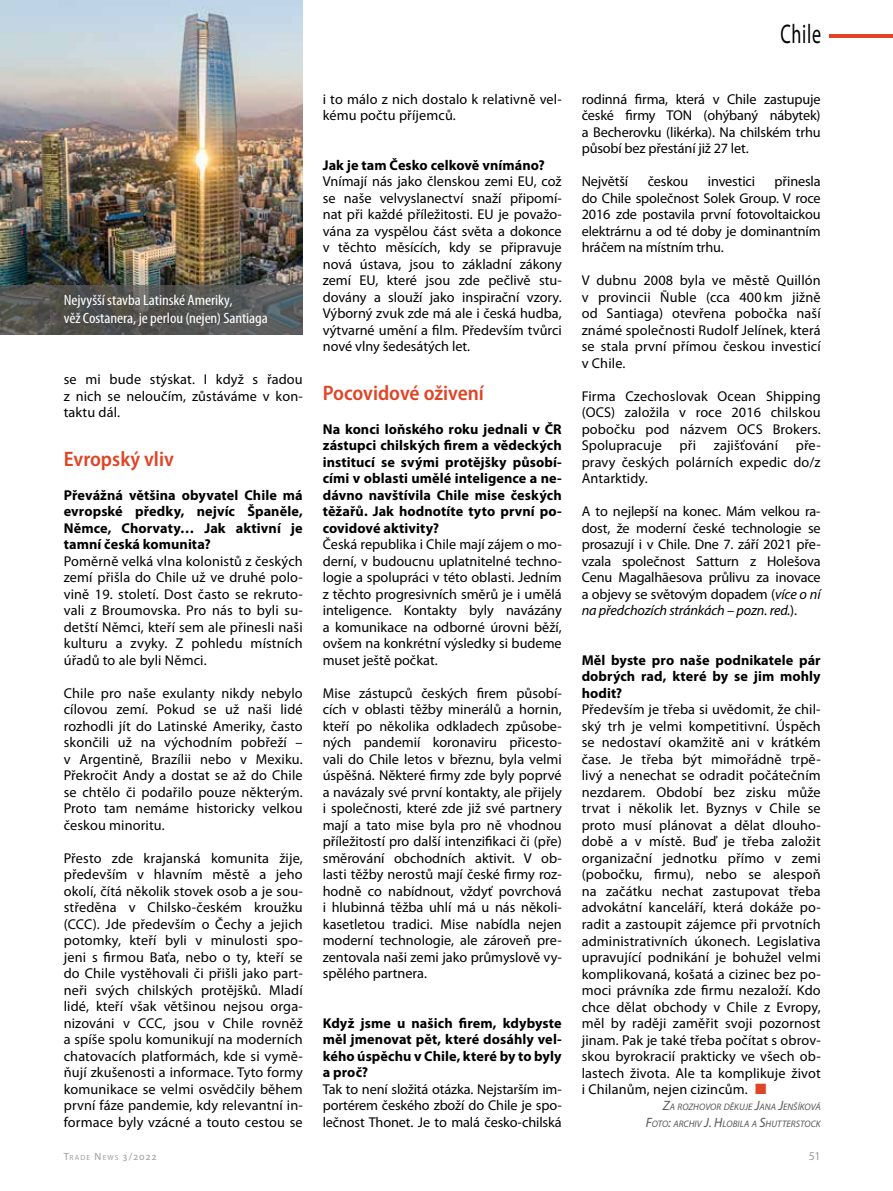
<style>
.page{position:relative;width:893px;height:1191px;background:#fff}
.page>*{position:absolute;margin:0;border:0;box-sizing:border-box;transform-origin:0 0}
.t1{font:27px "Myriad Pro";letter-spacing:.035em;color:#000;scale:.67 1}
.t2{font:600 semi-condensed 21px "Myriad Pro";color:#e04425}
.t3{font:condensed 15px/18px "Myriad Pro";letter-spacing:-.005em;color:#fff;scale:1.12 1}
.t4{font:14.25px/16.5px "Myriad Pro";letter-spacing:.005em;color:#000;text-align:justify}
.t5{font:700 14.25px/16.5px "Myriad Pro";letter-spacing:.005em;color:#000;text-align:justify}
.t6{font:12px "Myriad Pro";color:#9d9d9c}
.t7{font:italic 9.45px/16.5px "Myriad Pro";letter-spacing:.005em;color:#575756;text-align:right}
.t8{font:7.35px "Myriad Pro";letter-spacing:.165em;color:#9d9d9c}
.s1{font-style:italic}
.s2{font-size:13.5px}
.s3{font-size:10.5px}
</style>
<div class="page">
<img style="left:0;top:0;width:303px;height:285px">
<hr style="left:829px;top:34px;width:64px;height:3px;background:#e04425">
<svg style="left:0;top:285px;width:303px;height:49px;background:#555654"></svg>
<h1 class="t1" style="left:780px;top:17px;width:62px">Chile</h1>
<p class="t3" style="left:64px;top:291px;width:184px">Nejvyšší stavba Latinské Ameriky,<br>věž Costanera, je perlou (nejen) Santiaga</p>
<p class="t4" style="left:64px;top:371px;width:240px">se mi bude stýskat. I když s řadou z nich se neloučím, zůstáváme v kon&shy;taktu dál.</p>
<h2 class="t2" style="left:64px;top:446px;width:112px">Evropský vliv</h2>
<p class="t5" style="left:64px;top:486px;width:240px">Převážná většina obyvatel Chile má evropské předky, nejvíc Španěle, Němce, Chorvaty… Jak aktivní je tamní česká komunita?</p>
<p class="t4" style="left:64px;top:552px;width:240px">Poměrně velká vlna kolonistů z českých zemí přišla do Chile už ve druhé polo&shy;vině 19. století. Dost často se rekruto&shy;vali z Broumovska. Pro nás to byli su&shy;detští Němci, kteří sem ale přinesli naši kulturu a zvyky. Z pohledu místních úřadů to ale byli Němci.</p>
<p class="t4" style="left:64px;top:684px;width:240px">Chile pro naše exulanty nikdy nebylo cílovou zemí. Pokud se už naši lidé rozhodli jít do Latinské Ameriky, často skončili už na východním pobřeží – v Argentině, Brazílii nebo v Mexiku.<br>Překročit Andy a dostat se až do Chile se chtělo či podařilo pouze některým.<br>Proto tam nemáme historicky velkou českou minoritu.</p>
<p class="t4" style="left:64px;top:849px;width:240px">Přesto zde krajanská komunita žije, především v hlavním městě a jeho okolí, čítá několik stovek osob a je sou&shy;středěna v Chilsko-českém kroužku (CCC). Jde především o Čechy a jejich potomky, kteří byli v minulosti spo&shy;jeni s firmou Baťa, nebo o ty, kteří se do Chile vystěhovali či přišli jako part&shy;neři svých chilských protějšků. Mladí lidé, kteří však většinou nejsou orga&shy;nizováni v CCC, jsou v Chile rovněž a spíše spolu komunikují na moderních chatovacích platformách, kde si vymě&shy;ňují zkušenosti a informace. Tyto formy komunikace se velmi osvědčily během první fáze pandemie, kdy relevantní in&shy;formace byly vzácné a touto cestou se</p>
<p class="t4" style="left:323px;top:90px;width:240px">i to málo z nich dostalo k relativně vel&shy;kému počtu příjemců.</p>
<p class="t5" style="left:323px;top:156px;width:224px">Jak je tam Česko celkově vnímáno?</p>
<p class="t4" style="left:323px;top:173px;width:240px">Vnímají nás jako členskou zemi EU, což se naše velvyslanectví snaží připomí&shy;nat při každé příležitosti. EU je považo&shy;vána za vyspělou část světa a dokonce v těchto měsících, kdy se připravuje nová ústava, jsou to základní zákony zemí EU, které jsou zde pečlivě stu&shy;dovány a slouží jako inspirační vzory.<br>Výborný zvuk zde má ale i česká hudba, výtvarné umění a film. Především tvůrci nové vlny šedesátých let.</p>
<h2 class="t2" style="left:323px;top:380px;width:163px">Pocovidové oživení</h2>
<p class="t5" style="left:323px;top:420px;width:240px">Na konci loňského roku jednali v ČR zástupci chilských firem a vědeckých institucí se svými protějšky působí&shy;cími v oblasti umělé inteligence a ne&shy;dávno navštívila Chile mise českých těžařů. Jak hodnotíte tyto první po&shy;covidové aktivity?</p>
<p class="t4" style="left:323px;top:536px;width:240px">Česká republika i Chile mají zájem o mo&shy;derní, v budoucnu uplatnitelné techno&shy;logie a spolupráci v této oblasti. Jedním z těchto progresivních směrů je i umělá inteligence. Kontakty byly navázány a komunikace na odborné úrovni běží, ovšem na konkrétní výsledky si budeme muset ještě počkat.</p>
<p class="t4" style="left:323px;top:684px;width:240px">Mise zástupců českých firem působí&shy;cích v oblasti těžby minerálů a hornin, kteří po několika odkladech způsobe&shy;ných pandemií koronaviru přicesto&shy;vali do Chile letos v březnu, byla velmi úspěšná. Některé firmy zde byly poprvé a navázaly své první kontakty, ale přijely i společnosti, které zde již své partnery mají a tato mise byla pro ně vhodnou příležitostí pro další intenzifikaci či (pře) směrování obchodních aktivit. V ob&shy;lasti těžby nerostů mají české firmy roz&shy;hodně co nabídnout, vždyť povrchová i hlubinná těžba uhlí má u nás několi&shy;kasetletou tradici. Mise nabídla nejen moderní technologie, ale zároveň pre&shy;zentovala naši zemi jako průmyslově vy&shy;spělého partnera.</p>
<p class="t5" style="left:323px;top:1014px;width:240px">Když jsme u našich firem, kdybyste měl jmenovat pět, které dosáhly vel&shy;kého úspěchu v Chile, které by to byly a proč?</p>
<p class="t4" style="left:323px;top:1080px;width:240px">Tak to není složitá otázka. Nejstarším im&shy;portérem českého zboží do Chile je spo&shy;lečnost Thonet. Je to malá česko-chilská</p>
<p class="t4" style="left:582px;top:90px;width:240px">rodinná firma, která v Chile zastupuje české firmy TON (ohýbaný nábytek) a Becherovku (likérka). Na chilském trhu působí bez přestání již 27 let.</p>
<p class="t4" style="left:582px;top:173px;width:48px">Největší</p>
<p class="t4" style="left:648px;top:173px;width:42px">českou</p>
<p class="t4" style="left:708px;top:173px;width:49px">investici</p>
<p class="t4" style="left:582px;top:173px;width:240px;text-indent:193px">přinesla do Chile společnost Solek Group. V roce 2016 zde postavila první fotovoltaickou elektrárnu a od té doby je dominantním hráčem na místním trhu.</p>
<p class="t4" style="left:582px;top:272px;width:240px">V dubnu 2008 byla ve městě Quillón v provincii Ñuble (cca 400 km jižně od Santiaga) otevřena pobočka naší známé společnosti Rudolf Jelínek, která se stala první přímou českou investicí v Chile.</p>
<p class="t4" style="left:582px;top:387px;width:240px">Firma Czechoslovak Ocean Shipping (OCS) založila v roce 2016 chilskou pobočku pod názvem OCS Brokers.<br>Spolupracuje při zajišťování pře&shy;pravy českých polárních expedic do/z Antarktidy.</p>
<p class="t4" style="left:582px;top:503px;width:240px">A to nejlepší na konec. Mám velkou ra&shy;dost, že moderní české technologie se prosazují i v Chile. Dne 7. září 2021 pře&shy;vzala společnost Satturn z Holešova Cenu Magalhãesova průlivu za inovace a objevy se světovým dopadem (<span class="s1">více o ní na předchozích stránkách – pozn. red.</span>).</p>
<p class="t5" style="left:582px;top:651px;width:240px">Měl byste pro naše podnikatele pár dobrých rad, které by se jim mohly hodit?</p>
<p class="t4" style="left:582px;top:701px;width:240px">Především je třeba si uvědomit, že chil&shy;ský trh je velmi kompetitivní. Úspěch se nedostaví okamžitě ani v krátkém čase. Je třeba být mimořádně trpě&shy;livý a nenechat se odradit počátečním nezdarem. Období bez zisku může trvat i několik let. Byznys v Chile se proto musí plánovat a dělat dlouho&shy;době a v místě. Buď je třeba založit organizační jednotku přímo v zemi (pobočku, firmu), nebo se alespoň na začátku nechat zastupovat třeba advokátní kanceláří, která dokáže po&shy;radit a zastoupit zájemce při prvotních administrativních úkonech. Legislativa upravující podnikání je bohužel velmi komplikovaná, košatá a cizinec bez po&shy;moci právníka zde firmu nezaloží. Kdo chce dělat obchody v Chile z Evropy, měl by raději zaměřit svoji pozornost jinam. Pak je také třeba počítat s obrov&shy;skou byrokracií prakticky ve všech ob&shy;lastech života. Ale ta komplikuje život i Chilanům, nejen cizincům.</p>
<p class="t7" style="left:646px;top:1098px;width:176px"><span class="s2">Z</span>A ROZHOVOR DĚKUJE <span class="s2">J</span>ANA <span class="s2">J</span>ENŠÍKOVÁ<br><span class="s2">F</span>OTO<span class="s2">:</span> ARCHIV <span class="s2">J. H</span>LOBILA A <span class="s2">S</span>HUTTERS TOCK</p>
<p class="t8" style="left:64px;top:1152px;width:94px"><span class="s3">T</span>RADE <span class="s3">N</span>EWS <span class="s3">3/2022</span></p>
<p class="t6" style="left:809px;top:1148px;width:13px">51</p>
</div>
